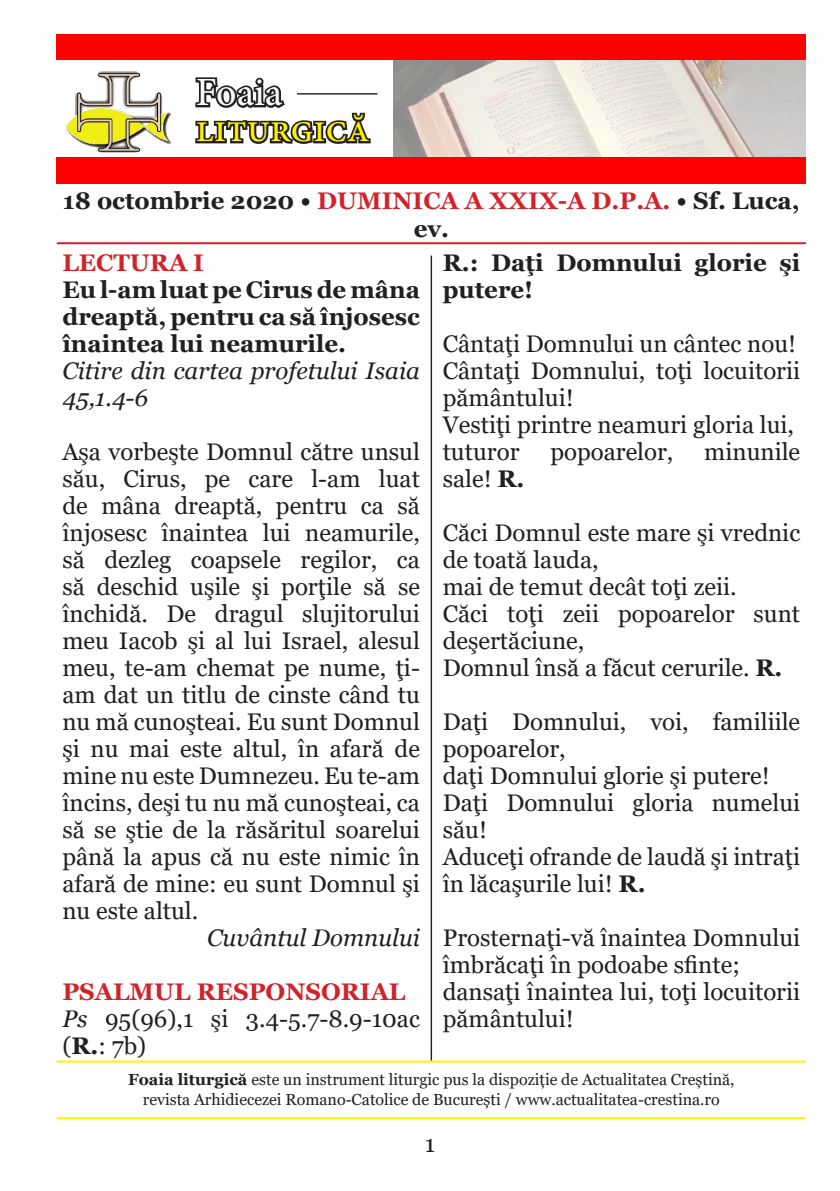
<style>
.page{position:relative;width:840px;height:1191px;background:#fff}
.page>*{position:absolute;margin:0;border:0;box-sizing:border-box;transform-origin:0 0}
.t1{font:40px "Minion Pro";color:#fff101}
.t2{font:40px "Minion Pro";color:#fff}
.t3{font:24px/27px "Georgia";color:#231f20}
.t4{font:700 24px/27px "Georgia";color:#231f20;text-align:justify}
.t5{font:italic 24px/27px "Georgia";color:#231f20}
.t6{font:700 24px "Georgia";color:#d1232a}
.t7{font:16px/19.2px "Georgia";color:#231f20;text-align:center}
.s1{color:#d1232a}
.s2{font-style:italic}
.s3{font-weight:700}
</style>
<div class="page">
<img style="left:393px;top:60px;width:412px;height:98px">
<img style="left:57px;top:71px;width:115px;height:87px">
<div style="left:57px;top:158px;width:748px;height:26px;background:#f00"></div>
<hr style="left:57px;top:242px;width:748px;height:2px;background:#d1232a">
<hr style="left:57px;top:1117px;width:748px;height:2px;background:#fff101">
<hr style="left:57px;top:1060px;width:748px;height:2px;background:#fff101">
<div style="left:57px;top:34px;width:748px;height:26px;background:#f00"></div>
<svg style="left:195px;top:77px;width:176px;height:67px"></svg>
<hr style="left:297px;top:93px;width:80px;height:2px;background:#231f20">
<hr style="left:430px;top:255px;width:2px;height:805px;background:#231f20">
<h1 class="t2" style="left:196px;top:66px;width:88px">Foaia</h1>
<h1 class="t1" style="left:196px;top:102px;width:175px">liturgică</h1>
<p class="t4" style="left:63px;top:187px;width:738px;line-height:28px;text-align:center">18 octombrie 2020 • <span class="s1">DUMINICA A XXIX-A D.P.A.</span> • Sf. Luca, ev.</p>
<p class="t6" style="left:62px;top:247px;width:143px">LECTURA I</p>
<p class="t4" style="left:62px;top:276px;width:359px">Eu l-am luat pe Cirus de mâna dreaptă, pentru ca să înjosesc înaintea lui neamurile.</p>
<p class="t5" style="left:62px;top:357px;width:359px">Citire din cartea profetului Isaia<br>45,1.4-6</p>
<p class="t3" style="left:62px;top:438px;width:359px;text-align:justify">Aşa vorbeşte Domnul către unsul său, Cirus, pe care l-am luat de mâna dreaptă, pentru ca să înjosesc înaintea lui neamurile, să dezleg coapsele regilor, ca să deschid uşile şi porţile să se închidă. De dragul slujitorului meu Iacob şi al lui Israel, alesul meu, te-am chemat pe nume, ţi&shy;am dat un titlu de cinste când tu nu mă cunoşteai. Eu sunt Domnul şi nu mai este altul, în afară de mine nu este Dumnezeu. Eu te-am încins, deşi tu nu mă cunoşteai, ca să se ştie de la răsăritul soarelui până la apus că nu este nimic în afară de mine: eu sunt Domnul şi nu este altul.</p>
<p class="t5" style="left:207px;top:924px;width:214px">Cuvântul Domnului</p>
<p class="t6" style="left:62px;top:976px;width:344px">PSALMUL RESPONSORIAL</p>
<p class="t3" style="left:62px;top:1005px;width:359px"><span class="s2">Ps</span> 95(96),1 şi 3.4-5.7-8.9-10ac (<span class="s3">R.</span>: 7b)</p>
<p class="t4" style="left:442px;top:249px;width:359px">R.: Daţi Domnului glorie şi putere!</p>
<p class="t3" style="left:442px;top:331px;width:355px">Cântaţi Domnului un cântec nou!</p>
<p class="t3" style="left:442px;top:358px;width:359px">Cântaţi Domnului, toţi locuitorii pământului!</p>
<p class="t3" style="left:442px;top:412px;width:353px">Vestiţi printre neamuri gloria lui,</p>
<p class="t3" style="left:442px;top:439px;width:78px">tuturor</p>
<p class="t3" style="left:550px;top:439px;width:124px">popoarelor,</p>
<p class="t3" style="left:704px;top:439px;width:97px">minunile</p>
<p class="t3" style="left:442px;top:466px;width:83px">sale! <span class="s3">R.</span></p>
<p class="t3" style="left:442px;top:520px;width:359px">Căci Domnul este mare şi vrednic de toată lauda,</p>
<p class="t3" style="left:442px;top:574px;width:295px">mai de temut decât toţi zeii.</p>
<p class="t3" style="left:442px;top:601px;width:359px">Căci toţi zeii popoarelor sunt deşertăciune,</p>
<p class="t3" style="left:442px;top:655px;width:341px">Domnul însă a făcut cerurile. <span class="s3">R.</span></p>
<p class="t3" style="left:442px;top:709px;width:359px">Daţi Domnului, voi, familiile popoarelor,</p>
<p class="t3" style="left:442px;top:763px;width:328px">daţi Domnului glorie şi putere!</p>
<p class="t3" style="left:442px;top:790px;width:359px">Daţi Domnului gloria numelui său!</p>
<p class="t3" style="left:442px;top:844px;width:359px">Aduceţi ofrande de laudă şi intraţi în lăcaşurile lui! <span class="s3">R.</span></p>
<p class="t3" style="left:442px;top:925px;width:359px">Prosternaţi-vă înaintea Domnului</p>
<p class="t3" style="left:442px;top:952px;width:298px">îmbrăcaţi în podoabe sfinte;</p>
<p class="t3" style="left:442px;top:979px;width:359px">dansaţi înaintea lui, toţi locuitorii pământului!</p>
<p class="t7" style="left:128px;top:1070px;width:607px"><span class="s3">Foaia liturgică</span> este un instrument liturgic pus la dispoziție de Actualitatea Creștină, revista Arhidiecezei Romano-Catolice de București / www.actualitatea-crestina.ro</p>
<p class="t3" style="left:424px;top:1130px;width:12px">1</p>
</div>
